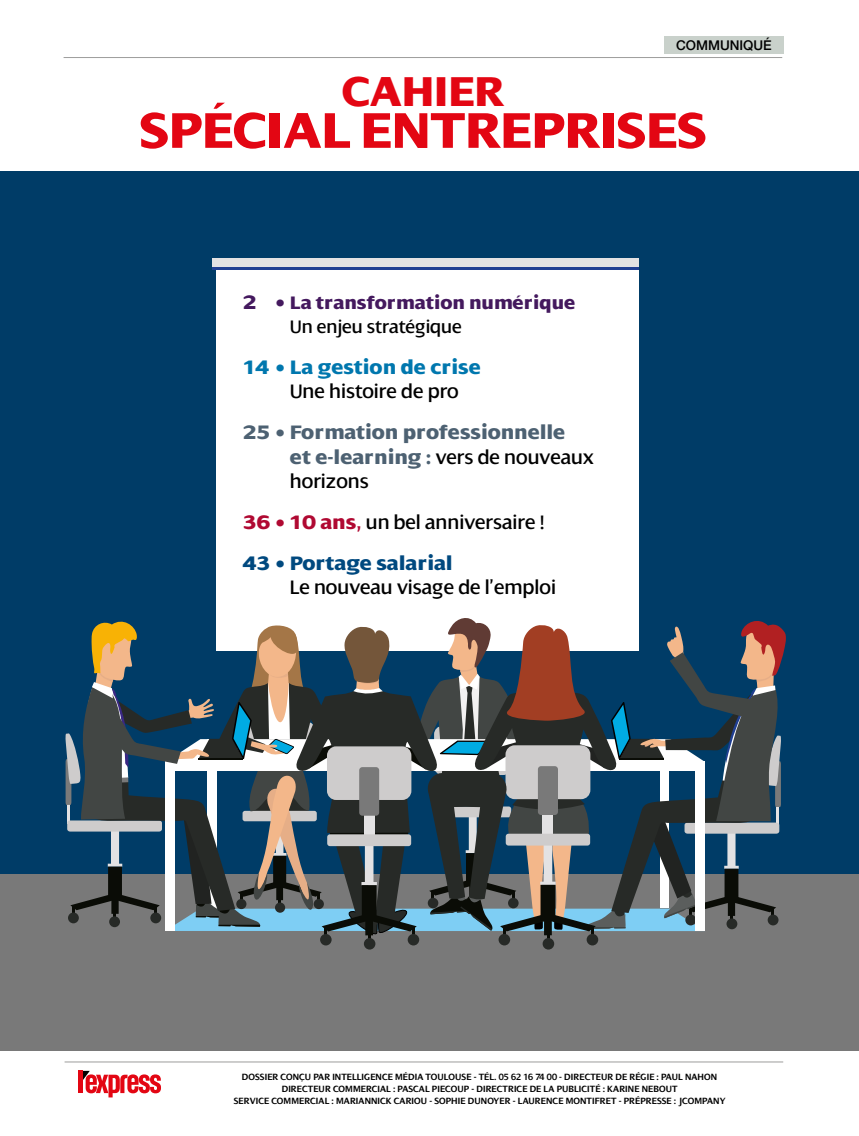
<style>
.page{position:relative;width:859px;height:1136px;background:#fff}
.page>*{position:absolute;margin:0;border:0;box-sizing:border-box;transform-origin:0 0}
.t1{font:800 54px "Dialog";letter-spacing:-.01em;color:#e30613}
.t2{font:800 45px "Dialog";letter-spacing:-.01em;color:#e30613}
.t3{font:21px/41px "Dialog";color:#000}
.t4{font:800 21px/24px "Dialog";color:#4d6172}
.t5{font:800 21px "Dialog";color:#0077ae}
.t6{font:800 19.5px/24px "Dialog";color:#44195e}
.t7{font:500 13.5px "Helvetica Neue";color:#000}
.t8{font:600 9.75px/11.7px "Dialog";letter-spacing:.01em;color:#000;text-align:center}
.s1{font-size:21px}
.s2{font-weight:400;color:#000}
.s3{font-weight:800;color:#b00932}
.s4{font-weight:800;color:#00497f}
</style>
<div class="page">
<svg style="left:83px;top:1070px;width:78px;height:27px"></svg>
<hr style="left:78px;top:1070px;width:4px;height:22px;background:#e30613">
<hr style="left:64px;top:57px;width:718px;height:1px;background:#9d9d9c">
<div style="left:664px;top:36px;width:119px;height:17px;background:#c9d1cb"></div>
<hr style="left:65px;top:1061px;width:718px;height:1px;background:#9d9d9c">
<div style="left:0;top:171px;width:859px;height:879px;background:#003c67"></div>
<div style="left:0;top:873px;width:859px;height:177px;background:#797979"></div>
<div style="left:216px;top:264px;width:422px;height:387px;background:#fff"></div>
<div style="left:213px;top:258px;width:426px;height:11px;background:#e3e2e3"></div>
<hr style="left:213px;top:267px;width:426px;height:2px;background:#203f92">
<div style="left:320px;top:933px;width:12px;height:12px;background:#272a27;border-radius:50%"></div>
<div style="left:408px;top:933px;width:11px;height:12px;background:#272a27;border-radius:50%"></div>
<div style="left:364px;top:937px;width:11px;height:12px;background:#272a27;border-radius:50%"></div>
<div style="left:499px;top:933px;width:11px;height:12px;background:#272a27;border-radius:50%"></div>
<div style="left:587px;top:933px;width:11px;height:12px;background:#272a27;border-radius:50%"></div>
<div style="left:543px;top:937px;width:11px;height:12px;background:#272a27;border-radius:50%"></div>
<svg style="left:65px;top:614px;width:721px;height:325px"></svg>
<h3 class="t7" style="left:676px;top:37px;width:97px">COMMUNIQUÉ</h3>
<h2 class="t2" style="left:342px;top:67px;width:163px">CAHIER</h2>
<h1 class="t1" style="left:139px;top:102px;width:569px">SPÉCIAL ENTREPRISES</h1>
<h3 class="t6" style="left:290px;top:291px;width:287px;text-indent:-47px"><span class="s1">2 •</span> La transformation numérique<br><span class="s2">Un enjeu stratégique</span></h3>
<h3 class="t5" style="left:243px;top:356px;width:239px">14 • La gestion de crise</h3>
<h3 class="t3" style="left:290px;top:371px;width:170px">Une histoire de pro</h3>
<h3 class="t4" style="left:290px;top:421px;width:305px;text-indent:-47px">25 • Formation professionnelle<br>et e-learning : <span class="s2">vers de nouveaux horizons</span></h3>
<h3 class="t3" style="left:243px;top:501px;width:303px"><span class="s3">36 • 10 ans,</span> un bel anniversaire !<br><span class="s4">43 • Portage salarial</span></h3>
<h3 class="t3" style="left:290px;top:566px;width:268px">Le nouveau visage de l’emploi</h3>
<p class="t8" style="left:234px;top:1071px;width:493px">DOSSIER CONÇU PAR INTELLIGENCE MÉDIA TOULOUSE - TÉL. 05 62 16 74 00 - DIRECTEUR DE RÉGIE : PAUL NAHON<br>DIRECTEUR COMMERCIAL : PASCAL PIECOUP - DIRECTRICE DE LA PUBLICITÉ : KARINE NEBOUT<br>SERVICE COMMERCIAL : MARIANNICK CARIOU - SOPHIE DUNOYER - LAURENCE MONTIFRET - PRÉPRESSE : JCOMPANY</p>
</div>
